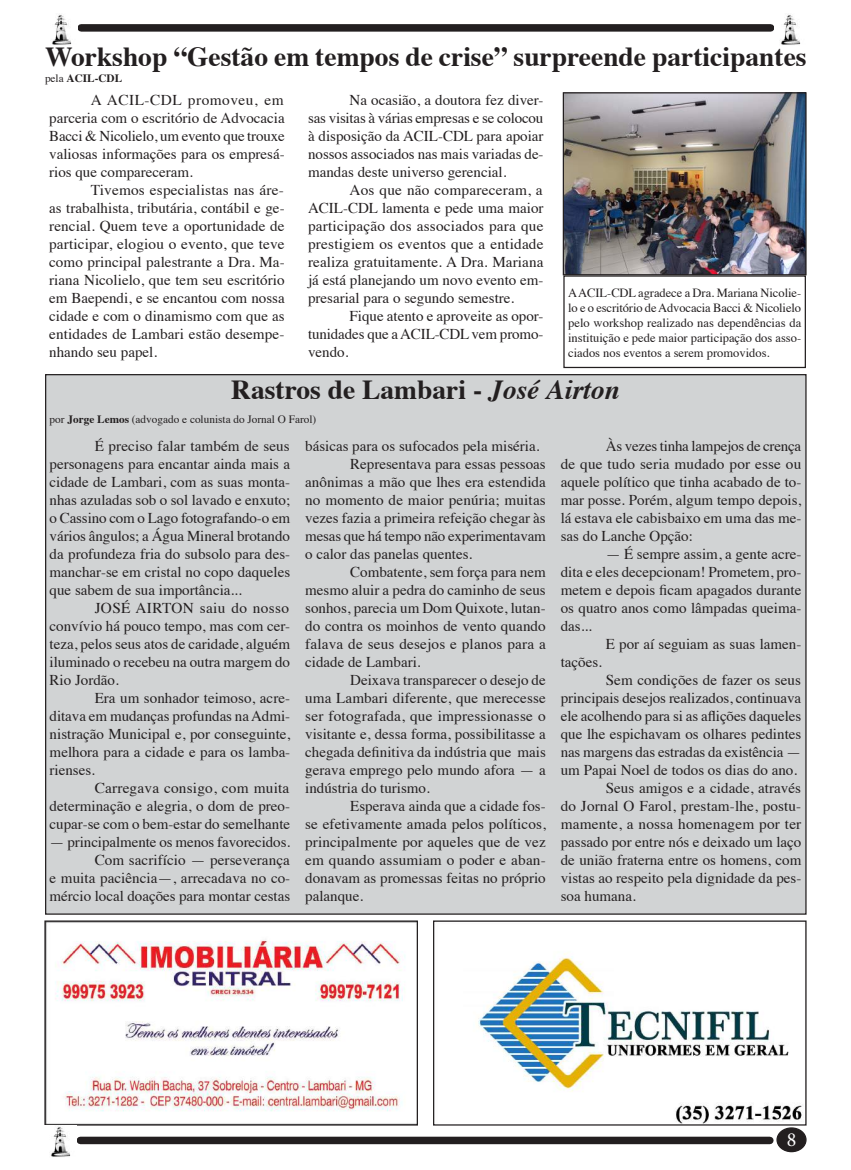
<style>
.page{position:relative;width:851px;height:1170px;background:#fff}
.page>*{position:absolute;margin:0;border:0;box-sizing:border-box;transform-origin:0 0}
.t1{font:700 27.5px "Times";color:#231f20}
.t2{font:20px "Minion Pro";color:#fff}
.t3{font:15px/18px "Times";color:#231f20;text-align:justify}
.t4{font:12.5px/15px "Times";color:#231f20;text-align:justify}
.t5{font:11.25px "Times";color:#231f20}
.t6{font:700 11.25px "Times";color:#231f20}
.s1{font-weight:400}
.s2{font-style:italic}
.s3{font-weight:700}
</style>
<div class="page">
<div style="left:45px;top:374px;width:761px;height:540px;background:#d1d3d4;border:1px solid #231f20"></div>
<img style="left:46px;top:922px;width:370px;height:201px">
<div style="left:44px;top:920px;width:374px;height:205px;border:1px solid #231f20"></div>
<img style="left:478px;top:953px;width:325px;height:170px">
<div style="left:433px;top:920px;width:373px;height:205px;border:1px solid #231f20"></div>
<div style="left:777px;top:1127px;width:28px;height:24px;background:#231f20;border-radius:50%"></div>
<div style="left:776px;top:1127px;width:30px;height:25px;border:1px solid #231f20;border-radius:50%"></div>
<div style="left:80px;top:1136px;width:689px;height:8px;background:#231f20"></div>
<div style="left:81px;top:24px;width:689px;height:8px;background:#231f20"></div>
<img style="left:51px;top:1127px;width:20px;height:30px">
<img style="left:52px;top:15px;width:20px;height:30px">
<img style="left:781px;top:15px;width:20px;height:30px">
<img style="left:564px;top:94px;width:240px;height:179px">
<div style="left:562px;top:92px;width:244px;height:183px;border:1px solid #231f20"></div>
<div style="left:563px;top:275px;width:242px;height:93px;border:1px solid #231f20"></div>
<h1 class="t1" style="left:45px;top:30px;width:763px">Workshop “Gestão em tempos de crise” surpreende participantes</h1>
<p class="t6" style="left:45px;top:68px;width:79px"><span class="s1">pela</span> ACIL-CDL</p>
<p class="t3" style="left:49px;top:89px;width:237px;text-indent:41px">A ACIL-CDL promoveu, em parceria com o escritório de Advocacia Bacci &amp; Nicolielo, um evento que trouxe valiosas informações para os empresá&shy;rios que compareceram.</p>
<p class="t3" style="left:49px;top:179px;width:237px;text-indent:41px">Tivemos especialistas nas áre&shy;as trabalhista, tributária, contábil e ge&shy;rencial. Quem teve a oportunidade de participar, elogiou o evento, que teve como principal palestrante a Dra. Ma&shy;riana Nicolielo, que tem seu escritório em Baependi, e se encantou com nossa cidade e com o dinamismo com que as entidades de Lambari estão desempe&shy;nhando seu papel.</p>
<p class="t3" style="left:308px;top:89px;width:237px;text-indent:41px">Na ocasião, a doutora fez diver&shy;sas visitas à várias empresas e se colocou à disposição da ACIL-CDL para apoiar nossos associados nas mais variadas de&shy;mandas deste universo gerencial.</p>
<p class="t3" style="left:308px;top:179px;width:237px;text-indent:41px">Aos que não compareceram, a ACIL-CDL lamenta e pede uma maior participação dos associados para que prestigiem os eventos que a entidade realiza gratuitamente. A Dra. Mariana já está planejando um novo evento em&shy;presarial para o segundo semestre.</p>
<p class="t3" style="left:308px;top:305px;width:237px;text-indent:41px">Fique atento e aproveite as opor&shy;tunidades que a ACIL-CDL vem promo&shy;vendo.</p>
<p class="t4" style="left:568px;top:284px;width:234px">A ACIL-CDL agradece a Dra. Mariana Nicolie&shy;lo e o escritório de Advocacia Bacci &amp; Nicolielo pelo workshop realizado nas dependências da instituição e pede maior participação dos asso&shy;ciados nos eventos a serem promovidos.</p>
<h1 class="t1" style="left:231px;top:363px;width:390px">Rastros de Lambari - <span class="s2">José Airton</span></h1>
<p class="t5" style="left:50px;top:409px;width:268px">por <span class="s3">Jorge Lemos</span> (advogado e colunista do Jornal O Farol)</p>
<p class="t3" style="left:50px;top:435px;width:242px;text-indent:45px">É preciso falar também de seus personagens para encantar ainda mais a cidade de Lambari, com as suas monta&shy;nhas azuladas sob o sol lavado e enxuto; o Cassino com o Lago fotografando-o em vários ângulos; a Água Mineral brotando da profundeza fria do subsolo para des&shy;manchar-se em cristal no copo daqueles que sabem de sua importância...</p>
<p class="t3" style="left:50px;top:597px;width:242px;text-indent:45px">JOSÉ AIRTON saiu do nosso convívio há pouco tempo, mas com cer&shy;teza, pelos seus atos de caridade, alguém iluminado o recebeu na outra margem do Rio Jordão.</p>
<p class="t3" style="left:50px;top:687px;width:242px;text-indent:45px">Era um sonhador teimoso, acre&shy;ditava em mudanças profundas na Admi&shy;nistração Municipal e, por conseguinte, melhora para a cidade e para os lamba&shy;rienses.</p>
<p class="t3" style="left:50px;top:777px;width:242px;text-indent:45px">Carregava consigo, com muita determinação e alegria, o dom de preo&shy;cupar-se com o bem-estar do semelhante</p>
<p class="t3" style="left:50px;top:831px;width:242px;text-align:right">— principalmente os menos favorecidos.<br>Com sacrifício — perseverança<br>e muita paciência—, arrecadava no co&shy;mércio local doações para montar cestas</p>
<p class="t3" style="left:305px;top:435px;width:236px">básicas para os sufocados pela miséria.</p>
<p class="t3" style="left:350px;top:453px;width:197px">Representava para essas pessoas</p>
<p class="t3" style="left:305px;top:471px;width:242px">anônimas a mão que lhes era estendida</p>
<p class="t3" style="left:305px;top:489px;width:242px">no momento de maior penúria; muitas</p>
<p class="t3" style="left:305px;top:507px;width:242px">vezes fazia a primeira refeição chegar às</p>
<p class="t3" style="left:305px;top:525px;width:242px">mesas que há tempo não experimentavam</p>
<p class="t3" style="left:305px;top:543px;width:169px">o calor das panelas quentes.</p>
<p class="t3" style="left:350px;top:561px;width:197px">Combatente, sem força para nem</p>
<p class="t3" style="left:305px;top:579px;width:242px">mesmo aluir a pedra do caminho de seus</p>
<p class="t3" style="left:305px;top:597px;width:242px">sonhos, parecia um Dom Quixote, lutan-</p>
<p class="t3" style="left:305px;top:615px;width:242px">do contra os moinhos de vento quando</p>
<p class="t3" style="left:305px;top:633px;width:242px">falava de seus desejos e planos para a</p>
<p class="t3" style="left:305px;top:651px;width:117px">cidade de Lambari.</p>
<p class="t3" style="left:350px;top:669px;width:197px">Deixava transparecer o desejo de</p>
<p class="t3" style="left:305px;top:687px;width:242px">uma Lambari diferente, que merecesse</p>
<p class="t3" style="left:305px;top:705px;width:242px">ser fotografada, que impressionasse o</p>
<p class="t3" style="left:305px;top:723px;width:242px">visitante e, dessa forma, possibilitasse a</p>
<p class="t3" style="left:305px;top:741px;width:242px">chegada definitiva da indústria que mais</p>
<p class="t3" style="left:305px;top:759px;width:242px">gerava emprego pelo mundo afora — a</p>
<p class="t3" style="left:305px;top:777px;width:126px">indústria do turismo.</p>
<p class="t3" style="left:350px;top:795px;width:197px">Esperava ainda que a cidade fos-</p>
<p class="t3" style="left:305px;top:813px;width:242px">se efetivamente amada pelos políticos,</p>
<p class="t3" style="left:305px;top:831px;width:242px">principalmente por aqueles que de vez</p>
<p class="t3" style="left:305px;top:849px;width:242px">em quando assumiam o poder e aban-</p>
<p class="t3" style="left:305px;top:867px;width:242px">donavam as promessas feitas no próprio</p>
<p class="t3" style="left:305px;top:885px;width:59px">palanque.</p>
<p class="t3" style="left:560px;top:435px;width:242px;text-indent:45px">Às vezes tinha lampejos de crença de que tudo seria mudado por esse ou aquele político que tinha acabado de to&shy;mar posse. Porém, algum tempo depois, lá estava ele cabisbaixo em uma das me&shy;sas do Lanche Opção:</p>
<p class="t3" style="left:560px;top:543px;width:242px;text-indent:45px">— É sempre assim, a gente acre&shy;dita e eles decepcionam! Prometem, pro&shy;metem e depois ficam apagados durante os quatro anos como lâmpadas queima&shy;das...</p>
<p class="t3" style="left:605px;top:633px;width:197px">E por aí seguiam as suas lamen-</p>
<p class="t3" style="left:560px;top:651px;width:43px">tações.</p>
<p class="t3" style="left:605px;top:669px;width:197px">Sem condições de fazer os seus</p>
<p class="t3" style="left:560px;top:687px;width:242px">principais desejos realizados, continuava</p>
<p class="t3" style="left:560px;top:705px;width:242px">ele acolhendo para si as aflições daqueles</p>
<p class="t3" style="left:560px;top:723px;width:242px">que lhe espichavam os olhares pedintes</p>
<p class="t3" style="left:560px;top:741px;width:242px">nas margens das estradas da existência —</p>
<p class="t3" style="left:560px;top:759px;width:238px">um Papai Noel de todos os dias do ano.</p>
<p class="t3" style="left:605px;top:777px;width:197px">Seus amigos e a cidade, através</p>
<p class="t3" style="left:560px;top:795px;width:242px">do Jornal O Farol, prestam-lhe, postu-</p>
<p class="t3" style="left:560px;top:813px;width:242px">mamente, a nossa homenagem por ter</p>
<p class="t3" style="left:560px;top:831px;width:242px">passado por entre nós e deixado um laço</p>
<p class="t3" style="left:560px;top:849px;width:242px">de união fraterna entre os homens, com</p>
<p class="t3" style="left:560px;top:867px;width:242px">vistas ao respeito pela dignidade da pes-</p>
<p class="t3" style="left:560px;top:885px;width:76px">soa humana.</p>
<h2 class="t2" style="left:786px;top:1125px;width:11px">8</h2>
</div>
